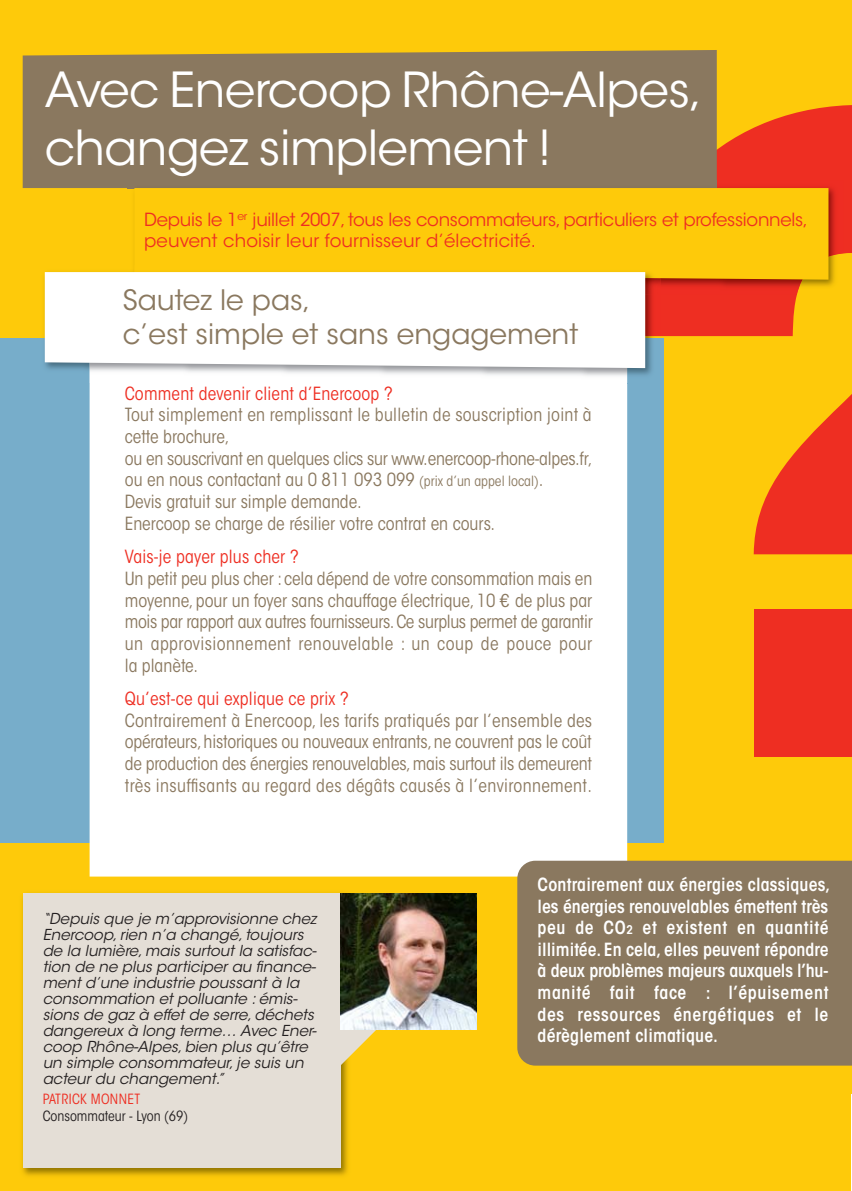
<style>
.page{position:relative;width:852px;height:1191px;background:#fff}
.page>*{position:absolute;margin:0;border:0;box-sizing:border-box;transform-origin:0 0}
.t1{font:48px/57.6px "ITC Avant Garde Std";letter-spacing:-.01em;color:#fff}
.t2{font:28px/33.6px "ITC Avant Garde Std";color:#8a785f}
.t3{font:condensed 18px/21.6px "ITC Avant Garde Std";color:#8a785f;text-align:justify}
.t4{font:600 condensed 18px/21.6px "ITC Avant Garde Std";letter-spacing:.02em;color:#fff;text-align:justify}
.t5{font:18px/21.6px "ITC Avant Garde Std";letter-spacing:-.015em;color:#ee2e22}
.t6{font:condensed 18px "ITC Avant Garde Std";letter-spacing:.01em;color:#ee2e22}
.t7{font:italic 15px/16px "ITC Avant Garde Std";color:#231f20}
.t8{font:condensed 14px "ITC Avant Garde Std";color:#231f20}
.t9{font:condensed 14px "ITC Avant Garde Std";letter-spacing:.025em;color:#ee2e22}
.s1{font-size:14px}
.s2{font-size:12px}
</style>
<div class="page">
<div style="left:0;top:0;width:851px;height:1191px;background:#feca0a"></div>
<svg style="left:660px;top:105px;width:191px;height:449px"></svg>
<div style="left:753px;top:609px;width:98px;height:147px;background:#ee2e22"></div>
<div style="left:23px;top:50px;width:693px;height:138px;background:#8a785f"></div>
<div style="left:0;top:338px;width:663px;height:504px;background:#77adca"></div>
<div style="left:90px;top:383px;width:537px;height:493px;background:#fff"></div>
<hr style="left:850px;top:1094px;width:1px;height:97px;background:#fff">
<div style="left:517px;top:860px;width:334px;height:205px;background:#8a785f"></div>
<img style="left:22px;top:898px;width:326px;height:278px">
<div style="left:23px;top:893px;width:317px;height:275px;background:#e4ded6"></div>
<svg style="left:340px;top:1029px;width:36px;height:36px"></svg>
<img style="left:340px;top:893px;width:136px;height:136px">
<img style="left:660px;top:181px;width:183px;height:114px">
<div style="left:127px;top:181px;width:589px;height:7px;background:#8a785f"></div>
<svg style="left:134px;top:188px;width:694px;height:92px"></svg>
<img style="left:645px;top:278px;width:15px;height:58px">
<img style="left:538px;top:337px;width:115px;height:46px">
<img style="left:44px;top:338px;width:494px;height:45px">
<img style="left:134px;top:265px;width:526px;height:13px">
<div style="left:45px;top:272px;width:600px;height:96px;background:#fff"></div>
<h1 class="t1" style="left:45px;top:65px;width:659px">Avec Enercoop Rhône-Alpes, changez simplement !</h1>
<p class="t5" style="left:144px;top:210px;width:665px">Depuis le 1<sup>er</sup> juillet 2007, tous les consommateurs, particuliers et professionnels, peuvent choisir leur fournisseur d’électricité.</p>
<h2 class="t2" style="left:123px;top:286px;width:457px">Sautez le pas,<br>c’est simple et sans engagement</h2>
<p class="t6" style="left:125px;top:386px;width:269px">comment devenir client d’Enercoop ?</p>
<p class="t3" style="left:125px;top:406px;width:469px;text-align:left">tout simplement en remplissant le bulletin de souscription joint à cette brochure,<br>ou en souscrivant en quelques clics sur www.enercoop-rhone-alpes.fr, ou en nous contactant au 0 811 093 099 <span class="s1">(prix d’un appel local)</span>.<br>devis gratuit sur simple demande.<br>Enercoop se charge de résilier votre contrat en cours.</p>
<p class="t6" style="left:125px;top:550px;width:175px">vais-je payer plus cher ?</p>
<p class="t3" style="left:125px;top:569px;width:469px">un petit peu plus cher : cela dépend de votre consommation mais en moyenne, pour un foyer sans chauffage électrique, 10 € de plus par mois par rapport aux autres fournisseurs. ce surplus permet de garantir un approvisionnement renouvelable : un coup de pouce pour la planète.</p>
<p class="t6" style="left:125px;top:692px;width:225px">Qu’est-ce qui explique ce prix ?</p>
<p class="t3" style="left:125px;top:711px;width:468px">contrairement à Enercoop, les tarifs pratiqués par l’ensemble des opérateurs, historiques ou nouveaux entrants, ne couvrent pas le coût de production des énergies renouvelables, mais surtout ils demeurent très insuffisants au regard des dégâts causés à l’environnement.</p>
<p class="t7" style="left:43px;top:912px;width:275px">“Depuis que je m’approvisionne chez Enercoop, rien n’a changé, toujours de la lumière, mais surtout la satisfac&shy;tion de ne plus participer au finance&shy;ment d’une industrie poussant à la consommation et polluante : émis&shy;sions de gaz à effet de serre, déchets dangereux à long terme… Avec Ener&shy;coop Rhône-Alpes, bien plus qu’être un simple consommateur, je suis un acteur du changement.”</p>
<p class="t9" style="left:43px;top:1093px;width:99px">patrick monnEt</p>
<p class="t8" style="left:43px;top:1110px;width:147px">consommateur - lyon (69)</p>
<p class="t4" style="left:537px;top:875px;width:294px">Contrairement aux énergies classiques, les énergies renouvelables émettent très peu de CO<span class="s2">2</span> et existent en quantité illimitée. En cela, elles peuvent répondre à deux problèmes majeurs auxquels l’hu&shy;manité fait face : l’épuisement des ressources énergétiques et le dérèglement climatique.</p>
</div>
